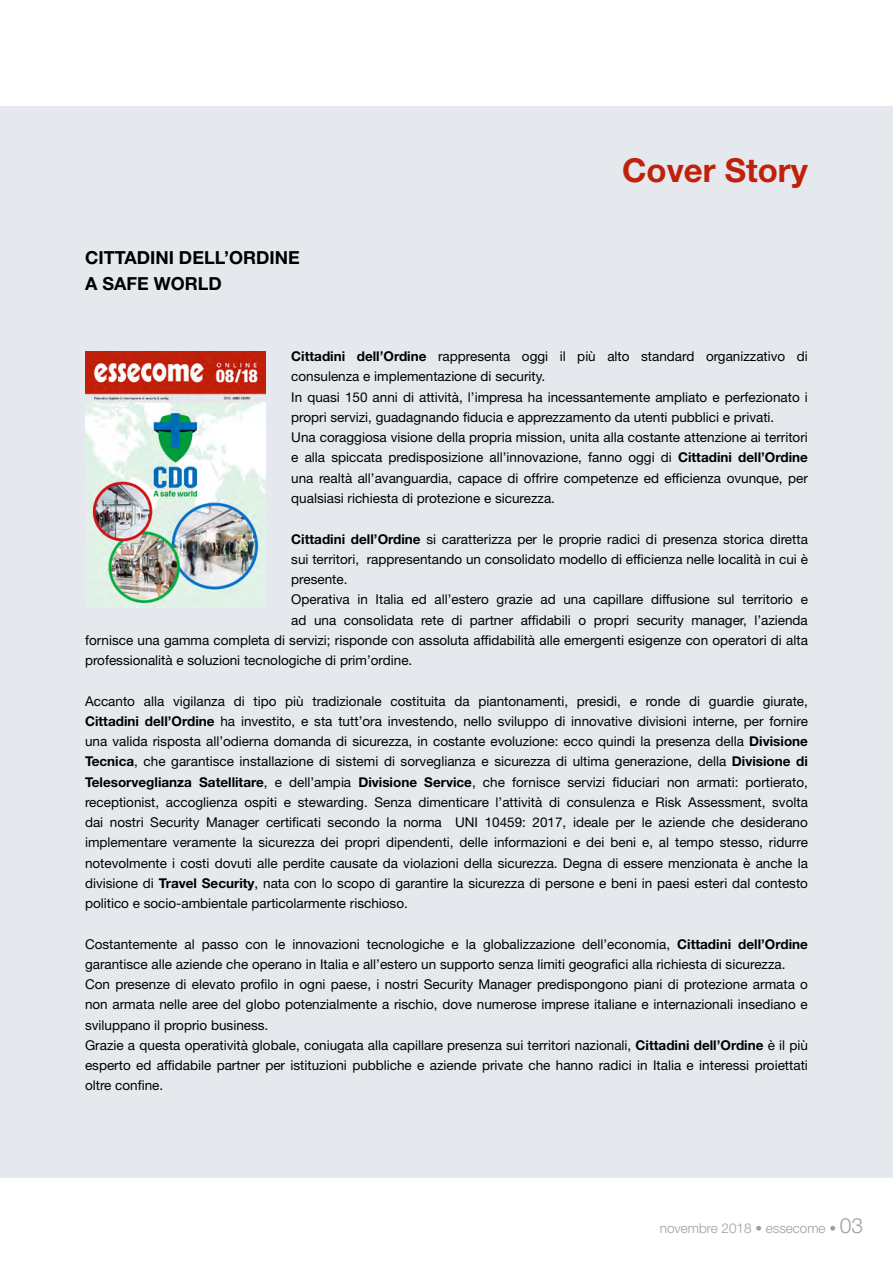
<style>
.page{position:relative;width:893px;height:1263px;background:#fff}
.page>*{position:absolute;margin:0;border:0;box-sizing:border-box;transform-origin:0 0}
.t1{font:700 33px "Helvetica Neue LT Std";color:#c0210c}
.t2{font:700 18px/25.5px "Helvetica Neue LT Std";color:#000}
.t3{font:13.5px/20.2px "Helvetica Neue LT Std";color:#000}
.t4{font:300 13.5px "Helvetica Neue LT Std";color:#9d9d9c}
.s1{font-weight:700}
.s2{font-size:21px}
</style>
<div class="page">
<div style="left:0;top:106px;width:893px;height:1072px;background:#e5e8ed"></div>
<img style="left:85px;top:352px;width:181px;height:255px">
<h2 class="t2" style="left:85px;top:245px;width:216px">CITTADINI DELL’ORDINE<br>A SAFE WORLD</h2>
<h1 class="t1" style="left:622px;top:150px;width:187px">Cover Story</h1>
<p class="t3" style="left:291px;top:346px;width:518px"><span class="s1">Cittadini dell’Ordine</span> rappresenta oggi il più alto standard organizzativo di consulenza e implementazione di security.<br>In quasi 150 anni di attività, l’impresa ha incessantemente ampliato e perfezionato i propri servizi, guadagnando fiducia e apprezzamento da utenti pubblici e privati.<br>Una coraggiosa visione della propria mission, unita alla costante attenzione ai territori e alla spiccata predisposizione all’innovazione, fanno oggi di <span class="s1">Cittadini dell’Ordine </span>una realtà all’avanguardia, capace di offrire competenze ed efficienza ovunque, per qualsiasi richiesta di protezione e sicurezza.</p>
<p class="t3" style="left:291px;top:528px;width:518px"><span class="s1">Cittadini dell’Ordine</span> si caratterizza per le proprie radici di presenza storica diretta</p>
<p class="t3" style="left:291px;top:549px;width:518px">sui territori, rappresentando un consolidato modello di efficienza nelle località in cui è</p>
<p class="t3" style="left:291px;top:569px;width:58px">presente.</p>
<p class="t3" style="left:291px;top:589px;width:518px">Operativa in Italia ed all’estero grazie ad una capillare diffusione sul territorio e</p>
<p class="t3" style="left:291px;top:609px;width:518px">ad una consolidata rete di partner affidabili o propri security manager, l’azienda</p>
<p class="t3" style="left:85px;top:630px;width:724px">fornisce una gamma completa di servizi; risponde con assoluta affidabilità alle emergenti esigenze con operatori di alta</p>
<p class="t3" style="left:85px;top:650px;width:329px">professionalità e soluzioni tecnologiche di prim’ordine.</p>
<p class="t3" style="left:85px;top:690px;width:724px;text-align:justify">Accanto alla vigilanza di tipo più tradizionale costituita da piantonamenti, presidi, e ronde di guardie giurate, <span class="s1">Cittadini dell’Ordine</span> ha investito, e sta tutt’ora investendo, nello sviluppo di innovative divisioni interne, per fornire una valida risposta all’odierna domanda di sicurezza, in costante evoluzione: ecco quindi la presenza della <span class="s1">Divisione Tecnica</span>, che garantisce installazione di sistemi di sorveglianza e sicurezza di ultima generazione, della <span class="s1">Divisione di Telesorveglianza Satellitare</span>, e dell’ampia <span class="s1">Divisione Service</span>, che fornisce servizi fiduciari non armati: portierato, receptionist, accoglienza ospiti e stewarding. Senza dimenticare l’attività di consulenza e Risk Assessment, svolta dai nostri Security Manager certificati secondo la norma UNI 10459: 2017, ideale per le aziende che desiderano implementare veramente la sicurezza dei propri dipendenti, delle informazioni e dei beni e, al tempo stesso, ridurre notevolmente i costi dovuti alle perdite causate da violazioni della sicurezza. Degna di essere menzionata è anche la divisione di <span class="s1">Travel Security</span>, nata con lo scopo di garantire la sicurezza di persone e beni in paesi esteri dal contesto politico e socio-ambientale particolarmente rischioso.</p>
<p class="t3" style="left:85px;top:933px;width:724px">Costantemente al passo con le innovazioni tecnologiche e la globalizzazione dell’economia, <span class="s1">Cittadini dell’Ordine </span>garantisce alle aziende che operano in Italia e all’estero un supporto senza limiti geografici alla richiesta di sicurezza.<br>Con presenze di elevato profilo in ogni paese, i nostri Security Manager predispongono piani di protezione armata o non armata nelle aree del globo potenzialmente a rischio, dove numerose imprese italiane e internazionali insediano e sviluppano il proprio business.<br>Grazie a questa operatività globale, coniugata alla capillare presenza sui territori nazionali, <span class="s1">Cittadini dell’Ordine</span> è il più esperto ed affidabile partner per istituzioni pubbliche e aziende private che hanno radici in Italia e interessi proiettati oltre confine.</p>
<p class="t4" style="left:660px;top:1220px;width:205px">novembre 2018 • essecome • <span class="s2">03</span></p>
</div>
